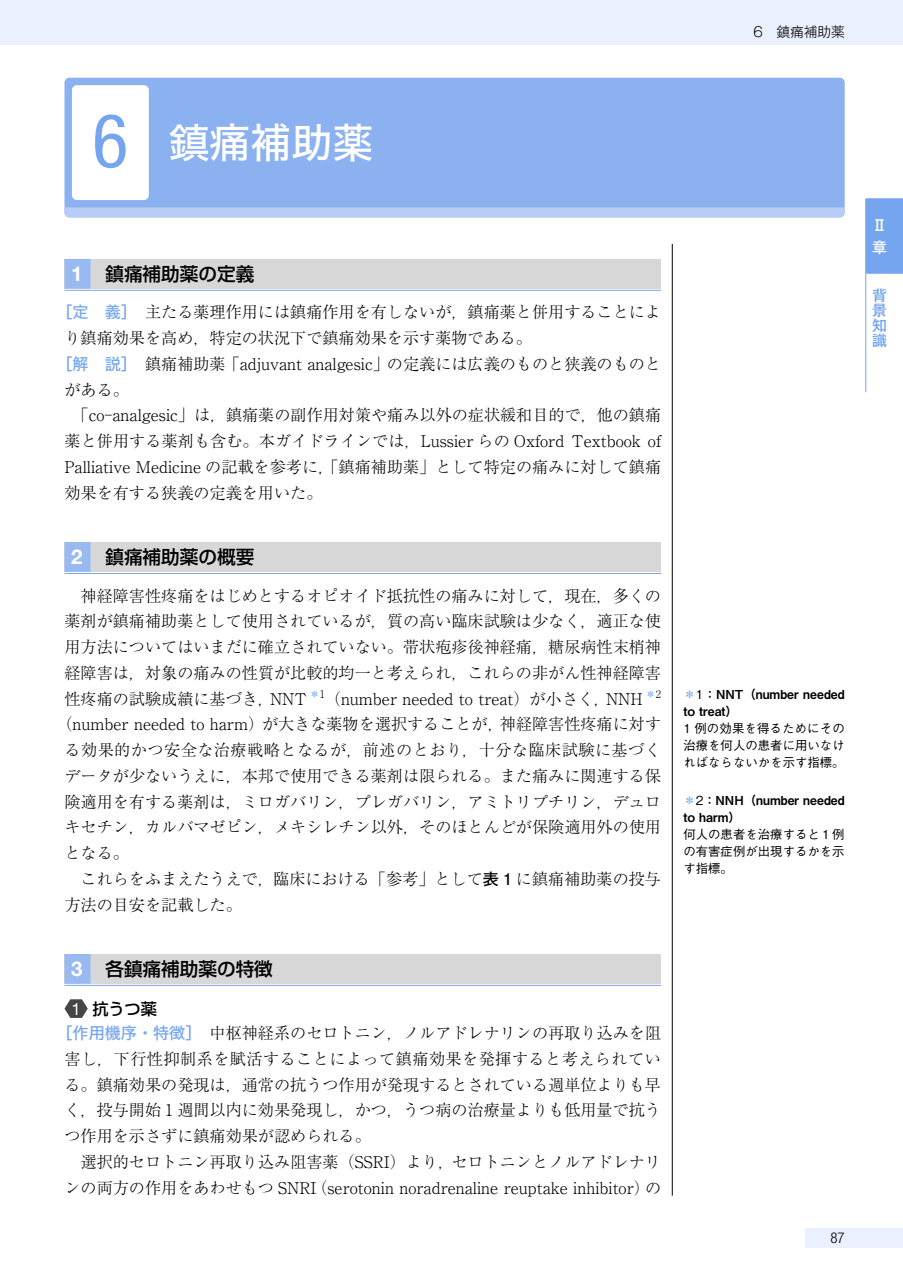
<style>
.page{position:relative;width:903px;height:1275px;background:#fff}
.page>*{position:absolute;margin:0;border:0;box-sizing:border-box;transform-origin:0 0}
.t1{font:40.95px "Hira Kaku Pro N W5";color:#fff}
.t2{font:500 18.55px "Shin Go Pr 6 N";color:#000}
.t3{font:300 16.1px/25.7px "Ryumin Pr 6 N";color:#000}
.t4{font:300 16.1px "Ryumin Pr 6 N";letter-spacing:.03em;color:#000}
.t5{font:500 16.1px "Shin Go Pr 6 N";color:#000}
.t6{font:500 14.88px/14.9px "Gothic MB101 Pr 6 N";color:#75a5ef;text-align:justify}
.t7{font:300 condensed 14.88px "Helvetica Neue LT Std";color:#000}
.t8{font:500 14.88px/22.1px "Gothic MB101 Pr 6 N";color:#fff}
.t9{font:300 13.65px "Gothic MB101 Pr 6 N";color:#000}
.t10{font:500 12.42px/17px "Gothic BBB Pr 6 N";color:#000;text-align:justify}
.t11{font:12.42px/17px "Midashi Go Pr 6 N MB31";color:#000}
.s1{font-family:"Helvetica Neue LT Std";font-stretch:condensed;font-size:74.38px;color:#75a5ef}
.s2{font-family:"Helvetica LT Std Fractions Bd";font-weight:400;font-size:20.47px;color:#fff}
.s3{font-family:"Hira Kaku Pro N W5";font-weight:400;color:#75a5ef}
.s4{font-family:"Futo Go B101 Pr 6 N";font-weight:700}
.s5{font-family:"Helvetica LT Std Fractions";font-weight:400;font-size:16.8px;color:#fff}
.s6{font-family:"Gothic BBB Pr 6 N";font-weight:500;color:#75a5ef}
.s7{font-family:"Gothic BBB Pr 6 N";font-weight:500}
</style>
<div class="page">
<div style="left:805px;top:1228px;width:98px;height:20px;background:#eaf0fd"></div>
<hr style="left:672px;top:124px;width:1px;height:1072px;background:#000">
<div style="left:0;top:0;width:903px;height:45px;background:#eaf0fd"></div>
<div style="left:64px;top:259px;width:597px;height:30px;background:#d7d7d7"></div>
<div style="left:64px;top:259px;width:27px;height:30px;background:#99b9f1"></div>
<hr style="left:64px;top:290px;width:597px;height:1px;background:#75a5ef">
<div style="left:64px;top:542px;width:597px;height:30px;background:#d7d7d7"></div>
<div style="left:64px;top:542px;width:27px;height:30px;background:#99b9f1"></div>
<hr style="left:64px;top:573px;width:597px;height:1px;background:#75a5ef">
<div style="left:64px;top:954px;width:597px;height:30px;background:#d7d7d7"></div>
<div style="left:64px;top:954px;width:27px;height:30px;background:#99b9f1"></div>
<hr style="left:64px;top:985px;width:597px;height:1px;background:#75a5ef">
<svg style="left:64px;top:999px;width:24px;height:19px"></svg>
<div style="left:64px;top:124px;width:781px;height:119px;background:#fff"></div>
<div style="left:64px;top:78px;width:781px;height:139px;background:#8bb1f1;border-radius:5px"></div>
<svg style="left:64px;top:207px;width:781px;height:10px;background:#b6caf5"></svg>
<div style="left:72px;top:85px;width:77px;height:115px;background:#fff;border-radius:5px"></div>
<hr style="left:865px;top:274px;width:1px;height:118px;background:#75a5ef">
<div style="left:865px;top:198px;width:38px;height:76px;background:#75a5ef"></div>
<p class="t9" style="left:753px;top:20px;width:93px">6　鎮痛補助薬</p>
<h1 class="t1" style="left:93px;top:106px;width:282px"><span class="s1">6</span> 鎮痛補助薬</h1>
<p class="t2" style="left:71px;top:258px;width:185px"><span class="s2">1</span> 　鎮痛補助薬の定義</p>
<p class="t3" style="left:56px;top:299px;width:606px"><span class="s3">［定　義］　</span>主たる薬理作用には鎮痛作用を有しないが，鎮痛薬と併用することによ</p>
<p class="t3" style="left:64px;top:324px;width:469px">り鎮痛効果を高め，特定の状況下で鎮痛効果を示す薬物である。</p>
<p class="t3" style="left:56px;top:350px;width:606px"><span class="s3">［解　説］　</span>鎮痛補助薬「adjuvant analgesic」の定義には広義のものと狭義のものと</p>
<p class="t3" style="left:64px;top:376px;width:66px">がある。</p>
<p class="t3" style="left:64px;top:402px;width:598px">　「co‒analgesic」は，鎮痛薬の副作用対策や痛み以外の症状緩和目的で，他の鎮痛</p>
<p class="t3" style="left:64px;top:427px;width:598px">薬と併用する薬剤も含む。本ガイドラインでは，Lussier らの Oxford Textbook of</p>
<p class="t3" style="left:64px;top:453px;width:598px">Palliative Medicine の記載を参考に，「鎮痛補助薬」として特定の痛みに対して鎮痛</p>
<p class="t3" style="left:64px;top:479px;width:259px">効果を有する狭義の定義を用いた。</p>
<p class="t2" style="left:71px;top:542px;width:185px"><span class="s2">2</span> 　鎮痛補助薬の概要</p>
<p class="t3" style="left:64px;top:582px;width:598px">　神経障害性疼痛をはじめとするオピオイド抵抗性の痛みに対して，現在，多くの</p>
<p class="t3" style="left:64px;top:607px;width:598px">薬剤が鎮痛補助薬として使用されているが，質の高い臨床試験は少なく，適正な使</p>
<p class="t3" style="left:64px;top:633px;width:598px">用方法についてはいまだに確立されていない。帯状疱疹後神経痛，糖尿病性末梢神</p>
<p class="t3" style="left:64px;top:659px;width:598px">経障害は，対象の痛みの性質が比較的均一と考えられ，これらの非がん性神経障害</p>
<p class="t3" style="left:64px;top:685px;width:598px">性疼痛の試験成績に基づき，NNT <sup>＊</sup><sup>1</sup>（number needed to treat）が小さく，NNH <sup>＊</sup><sup>2</sup></p>
<p class="t3" style="left:56px;top:710px;width:606px">（number needed to harm）が大きな薬物を選択することが，神経障害性疼痛に対す</p>
<p class="t4" style="left:64px;top:737px;width:598px">る効果的かつ安全な治療戦略となるが，前述のとおり，十分な臨床試験に基づく</p>
<p class="t3" style="left:64px;top:762px;width:598px">データが少ないうえに，本邦で使用できる薬剤は限られる。また痛みに関連する保</p>
<p class="t3" style="left:64px;top:788px;width:598px">険適用を有する薬剤は，ミロガバリン，プレガバリン，アミトリプチリン，デュロ</p>
<p class="t3" style="left:64px;top:813px;width:598px">キセチン，カルバマゼピン，メキシレチン以外，そのほとんどが保険適用外の使用</p>
<p class="t3" style="left:64px;top:839px;width:66px">となる。</p>
<p class="t3" style="left:64px;top:865px;width:598px">　これらをふまえたうえで，臨床における「参考」として<span class="s4">表 1</span> に鎮痛補助薬の投与</p>
<p class="t3" style="left:64px;top:891px;width:179px">方法の目安を記載した。</p>
<p class="t2" style="left:71px;top:953px;width:203px"><span class="s2">3</span> 　各鎮痛補助薬の特徴</p>
<p class="t5" style="left:71px;top:995px;width:87px"><span class="s5">1</span> 抗うつ薬</p>
<p class="t3" style="left:64px;top:1019px;width:598px;text-indent:-8px"><span class="s3">［作用機序・特徴］　</span>中枢神経系のセロトニン，ノルアドレナリンの再取り込みを阻害し，下行性抑制系を賦活することによって鎮痛効果を発揮すると考えられている。鎮痛効果の発現は，通常の抗うつ作用が発現するとされている週単位よりも早く，投与開始 1 週間以内に効果発現し，かつ，うつ病の治療量よりも低用量で抗うつ作用を示さずに鎮痛効果が認められる。<br>　選択的セロトニン再取り込み阻害薬（SSRI）より，セロトニンとノルアドレナリンの両方の作用をあわせもつ SNRI（serotonin noradrenaline reuptake inhibitor）の</p>
<p class="t11" style="left:683px;top:685px;width:163px"><span class="s6">＊</span><span class="s7">1</span>：NNT（number needed to treat）</p>
<p class="t10" style="left:683px;top:719px;width:163px">1 例の効果を得るためにその治療を何人の患者に用いなければならないかを示す指標。</p>
<p class="t11" style="left:683px;top:791px;width:163px"><span class="s6">＊</span><span class="s7">2</span>：NNH（number needed to harm）</p>
<p class="t10" style="left:683px;top:825px;width:163px">何人の患者を治療すると 1 例の有害症例が出現するかを示す指標。</p>
<p class="t7" style="left:830px;top:1229px;width:16px">87</p>
<p class="t8" style="left:872px;top:213px;width:16px">Ⅱ章</p>
<p class="t6" style="left:872px;top:287px;width:16px">背景知識</p>
</div>
